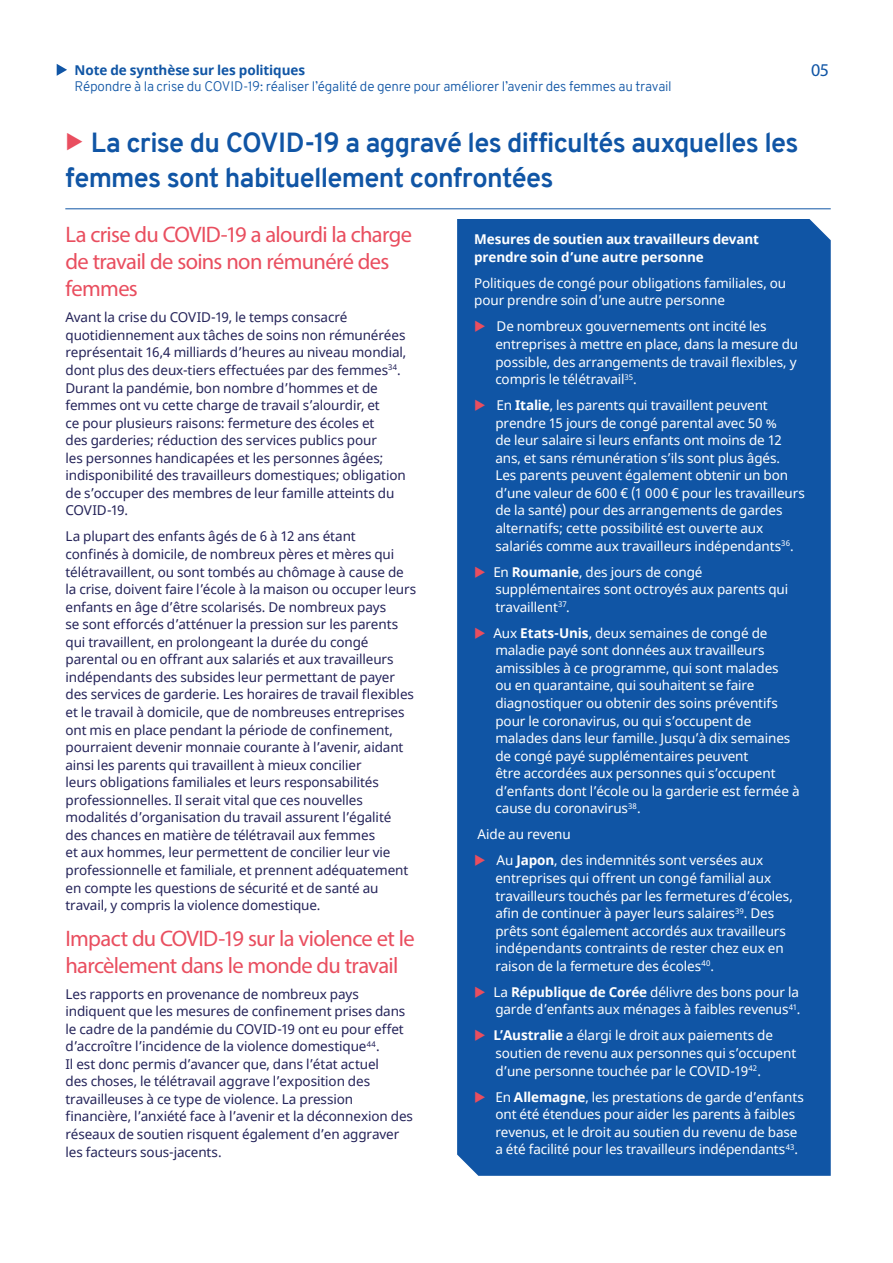
<style>
.page{position:relative;width:893px;height:1263px;background:#fff}
.page>*{position:absolute;margin:0;border:0;box-sizing:border-box;transform-origin:0 0}
.t1{font:700 27px/35.1px "Overpass";letter-spacing:-.025em;color:#1055a5}
.t2{font:22.5px/27px "Myriad Pro";letter-spacing:-.03em;color:#e94e5f}
.t3{font:18px "Myriad Pro";color:#1055a5}
.t4{font:13.5px/17.5px "Noto Sans";letter-spacing:-.01em;color:#242359}
.t5{font:13.5px/17.5px "Noto Sans";letter-spacing:-.01em;color:#fff}
.t6{font:300 13.5px "Overpass";letter-spacing:-.015em;color:#1055a5}
.t7{font:700 13.5px/17.5px "Noto Sans";letter-spacing:-.01em;color:#fff}
.t8{font:700 13.5px "Noto Sans";letter-spacing:-.01em;color:#1055a5}
.s1{font-weight:700}
</style>
<div class="page">
<svg style="left:57px;top:64px;width:10px;height:12px"></svg>
<div style="left:457px;top:219px;width:374px;height:957px;background:#1055a5"></div>
<hr style="left:65px;top:208px;width:766px;height:1px;background:#1055a5">
<svg style="left:475px;top:321px;width:10px;height:11px"></svg>
<svg style="left:475px;top:399px;width:10px;height:12px"></svg>
<svg style="left:475px;top:566px;width:10px;height:11px"></svg>
<svg style="left:475px;top:627px;width:10px;height:11px"></svg>
<svg style="left:475px;top:855px;width:10px;height:11px"></svg>
<svg style="left:475px;top:986px;width:10px;height:11px"></svg>
<svg style="left:475px;top:1030px;width:10px;height:11px"></svg>
<svg style="left:475px;top:1091px;width:10px;height:11px"></svg>
<p class="t8" style="left:75px;top:60px;width:232px">Note de synthèse sur les politiques</p>
<h3 class="t3" style="left:811px;top:59px;width:20px">05</h3>
<p class="t6" style="left:75px;top:77px;width:599px">Répondre à la crise du COVID-19: réaliser l’égalité de genre pour améliorer l’avenir des femmes au travail</p>
<h1 class="t1" style="left:65px;top:125px;width:735px;text-indent:26px">La crise du COVID-19 a aggravé les difficultés auxquelles les femmes sont habituellement confrontées</h1>
<h2 class="t2" style="left:65px;top:221px;width:348px">La crise du COVID-19 a alourdi la charge de travail de soins non rémunéré des femmes</h2>
<p class="t4" style="left:65px;top:309px;width:342px">Avant la crise du COVID-19, le temps consacré quotidiennement aux tâches de soins non rémunérées représentait 16,4 milliards d’heures au niveau mondial, dont plus des deux-tiers effectuées par des femmes<sup>34</sup>.<br>Durant la pandémie, bon nombre d’hommes et de femmes ont vu cette charge de travail s’alourdir, et<br>ce pour plusieurs raisons: fermeture des écoles et<br>des garderies; réduction des services publics pour<br>les personnes handicapées et les personnes âgées; indisponibilité des travailleurs domestiques; obligation de s’occuper des membres de leur famille atteints du COVID-19.</p>
<p class="t4" style="left:65px;top:528px;width:352px">La plupart des enfants âgés de 6 à 12 ans étant<br>confinés à domicile, de nombreux pères et mères qui télétravaillent, ou sont tombés au chômage à cause de la crise, doivent faire l’école à la maison ou occuper leurs enfants en âge d’être scolarisés. De nombreux pays<br>se sont efforcés d’atténuer la pression sur les parents qui travaillent, en prolongeant la durée du congé parental ou en offrant aux salariés et aux travailleurs indépendants des subsides leur permettant de payer des services de garderie. Les horaires de travail flexibles et le travail à domicile, que de nombreuses entreprises ont mis en place pendant la période de confinement, pourraient devenir monnaie courante à l’avenir, aidant ainsi les parents qui travaillent à mieux concilier<br>leurs obligations familiales et leurs responsabilités professionnelles. Il serait vital que ces nouvelles modalités d’organisation du travail assurent l’égalité des chances en matière de télétravail aux femmes<br>et aux hommes, leur permettent de concilier leur vie professionnelle et familiale, et prennent adéquatement en compte les questions de sécurité et de santé au travail, y compris la violence domestique.</p>
<h2 class="t2" style="left:65px;top:924px;width:351px">Impact du COVID-19 sur la violence et le harcèlement dans le monde du travail</h2>
<p class="t4" style="left:65px;top:985px;width:349px">Les rapports en provenance de nombreux pays indiquent que les mesures de confinement prises dans le cadre de la pandémie du COVID-19 ont eu pour effet d’accroître l’incidence de la violence domestique<sup>44</sup>.<br>Il est donc permis d’avancer que, dans l’état actuel<br>des choses, le télétravail aggrave l’exposition des travailleuses à ce type de violence. La pression financière, l’anxiété face à l’avenir et la déconnexion des réseaux de soutien risquent également d’en aggraver les facteurs sous-jacents.</p>
<p class="t7" style="left:474px;top:231px;width:286px">Mesures de soutien aux travailleurs devant prendre soin d’une autre personne</p>
<p class="t5" style="left:474px;top:275px;width:314px">Politiques de congé pour obligations familiales, ou pour prendre soin d’une autre personne</p>
<p class="t5" style="left:495px;top:318px;width:304px">De nombreux gouvernements ont incité les entreprises à mettre en place, dans la mesure du possible, des arrangements de travail flexibles, y compris le télétravail<sup>35</sup>.</p>
<p class="t5" style="left:495px;top:397px;width:311px">En <span class="s1">Italie</span>, les parents qui travaillent peuvent prendre 15 jours de congé parental avec 50 %<br>de leur salaire si leurs enfants ont moins de 12 ans, et sans rémunération s’ils sont plus âgés.<br>Les parents peuvent également obtenir un bon d’une valeur de 600 € (1 000 € pour les travailleurs de la santé) pour des arrangements de gardes alternatifs; cette possibilité est ouverte aux salariés comme aux travailleurs indépendants<sup>36</sup>.</p>
<p class="t5" style="left:493px;top:563px;width:296px">En <span class="s1">Roumanie</span>, des jours de congé supplémentaires sont octroyés aux parents qui travaillent<sup>37</sup>.</p>
<p class="t5" style="left:493px;top:625px;width:308px">Aux <span class="s1">Etats-Unis</span>, deux semaines de congé de maladie payé sont données aux travailleurs amissibles à ce programme, qui sont malades<br>ou en quarantaine, qui souhaitent se faire diagnostiquer ou obtenir des soins préventifs pour le coronavirus, ou qui s’occupent de malades dans leur famille. Jusqu’à dix semaines de congé payé supplémentaires peuvent<br>être accordées aux personnes qui s’occupent d’enfants dont l’école ou la garderie est fermée à cause du coronavirus<sup>38</sup>.</p>
<p class="t5" style="left:497px;top:822px;width:268px;line-height:26.1px;text-indent:-19px">Aide au revenu<br>Au <span class="s1">Japon</span>, des indemnités sont versées aux</p>
<p class="t5" style="left:495px;top:870px;width:299px">entreprises qui offrent un congé familial aux travailleurs touchés par les fermetures d’écoles, afin de continuer à payer leurs salaires<sup>39</sup>. Des prêts sont également accordés aux travailleurs indépendants contraints de rester chez eux en raison de la fermeture des écoles<sup>40</sup>.</p>
<p class="t5" style="left:493px;top:983px;width:309px">La <span class="s1">République de Corée</span> délivre des bons pour la garde d’enfants aux ménages à faibles revenus<sup>41</sup>.</p>
<p class="t5" style="left:493px;top:1027px;width:304px"><span class="s1">L’Australie</span> a élargi le droit aux paiements de soutien de revenu aux personnes qui s’occupent d’une personne touchée par le COVID-19<sup>42</sup>.</p>
<p class="t5" style="left:495px;top:1088px;width:310px">En <span class="s1">Allemagne</span>, les prestations de garde d’enfants ont été étendues pour aider les parents à faibles revenus, et le droit au soutien du revenu de base a été facilité pour les travailleurs indépendants<sup>43</sup>.</p>
</div>
